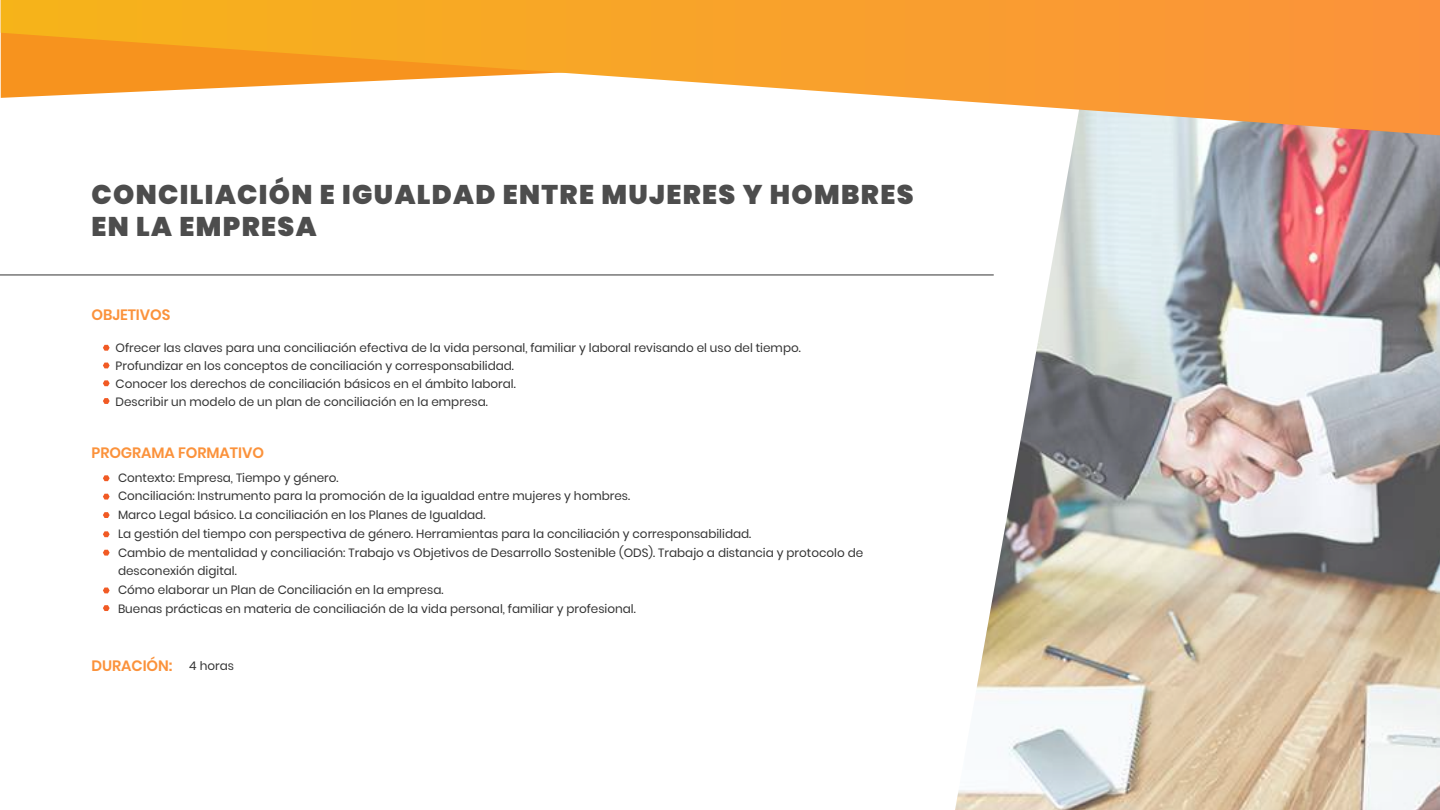
<style>
.page{position:relative;width:1440px;height:810px;background:#fff}
.page>*{position:absolute;margin:0;border:0;box-sizing:border-box;transform-origin:0 0}
.t1{font:900 27px/32.4px "Poppins";letter-spacing:.05em;color:#4d4d4d}
.t2{font:600 15px "Poppins";letter-spacing:-.005em;color:#fb923b}
.t3{font:12px/18.8px "Poppins";color:#333}
.s1{font-weight:400;font-size:12px;color:#333}
</style>
<div class="page">
<img style="left:955px;top:135px;width:485px;height:675px">
<svg style="left:103px;top:345px;width:7px;height:6px"></svg>
<svg style="left:103px;top:363px;width:7px;height:5px"></svg>
<svg style="left:103px;top:380px;width:7px;height:6px"></svg>
<svg style="left:103px;top:398px;width:7px;height:6px"></svg>
<svg style="left:103px;top:475px;width:7px;height:6px"></svg>
<svg style="left:103px;top:494px;width:7px;height:6px"></svg>
<svg style="left:103px;top:512px;width:7px;height:6px"></svg>
<svg style="left:103px;top:531px;width:7px;height:6px"></svg>
<svg style="left:103px;top:550px;width:7px;height:6px"></svg>
<svg style="left:103px;top:588px;width:7px;height:5px"></svg>
<svg style="left:103px;top:605px;width:7px;height:6px"></svg>
<hr style="left:0;top:275px;width:994px;height:1px;background:#333">
<svg style="left:1px;top:0;width:1439px;height:135px"></svg>
<h1 class="t1" style="left:92px;top:178px;width:824px">CONCILIACIÓN E IGUALDAD ENTRE MUJERES Y HOMBRES<br>EN LA EMPRESA</h1>
<p class="t2" style="left:92px;top:306px;width:80px">OBJETIVOS</p>
<p class="t3" style="left:116px;top:339px;width:687px;line-height:18px">Ofrecer las claves para una conciliación efectiva de la vida personal, familiar y laboral revisando el uso del tiempo.<br>Profundizar en los conceptos de conciliación y corresponsabilidad.<br>Conocer los derechos de conciliación básicos en el ámbito laboral.<br>Describir un modelo de un plan de conciliación en la empresa.</p>
<p class="t2" style="left:92px;top:444px;width:174px">PROGRAMA FORMATIVO</p>
<p class="t3" style="left:118px;top:468px;width:747px">Contexto: Empresa, Tiempo y género.<br>Conciliación: Instrumento para la promoción de la igualdad entre mujeres y hombres.<br>Marco Legal básico. La conciliación en los Planes de Igualdad.<br>La gestión del tiempo con perspectiva de género. Herramientas para la conciliación y corresponsabilidad.<br>Cambio de mentalidad y conciliación: Trabajo vs Objetivos de Desarrollo Sostenible (ODS). Trabajo a distancia y protocolo de desconexión digital.<br>Cómo elaborar un Plan de Conciliación en la empresa.<br>Buenas prácticas en materia de conciliación de la vida personal, familiar y profesional.</p>
<p class="t2" style="left:92px;top:657px;width:144px">DURACIÓN: <span class="s1">4 horas</span></p>
</div>
